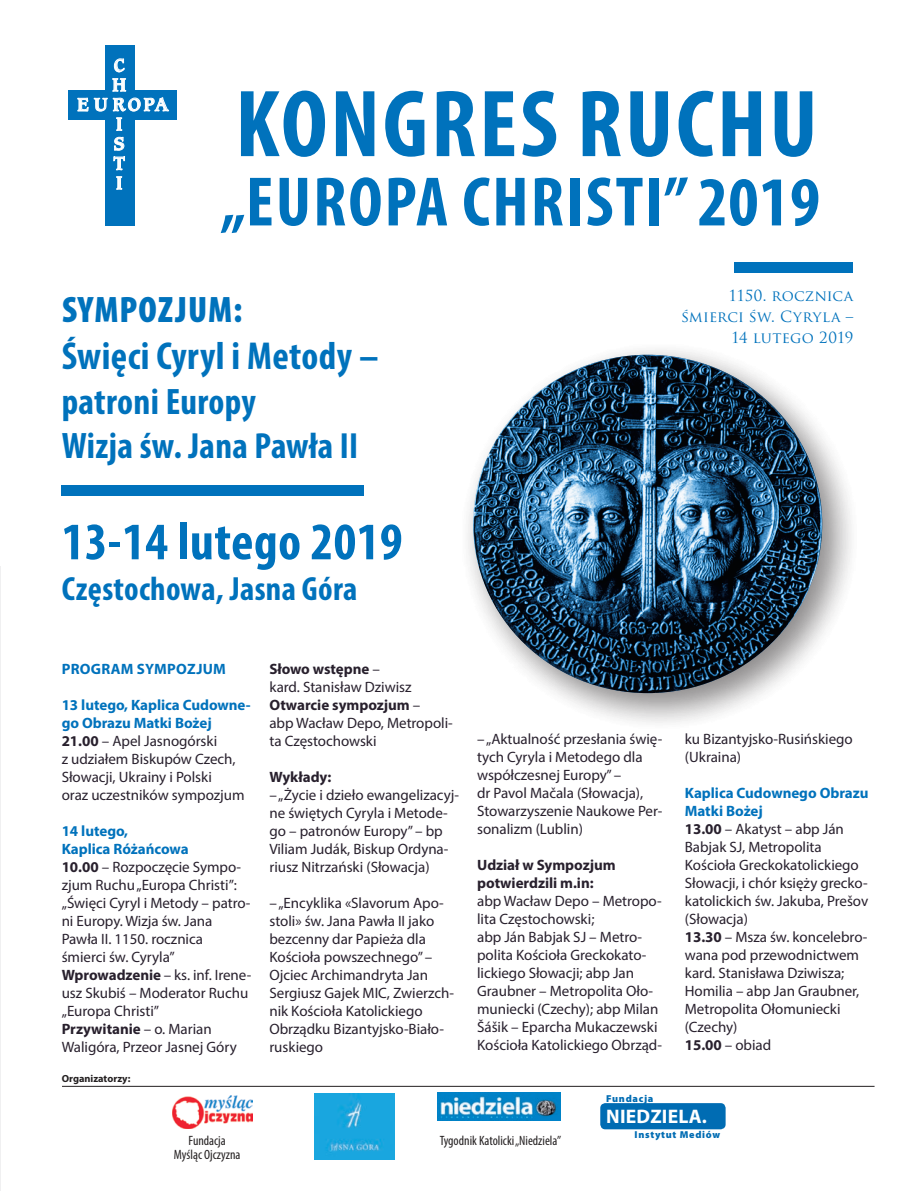
<style>
.page{position:relative;width:915px;height:1191px;background:#fff}
.page>*{position:absolute;margin:0;border:0;box-sizing:border-box;transform-origin:0 0}
.t1{font:700 condensed 96.15px "Myriad Pro";letter-spacing:.03em;color:#0072bc}
.t2{font:700 condensed 70.5px "Myriad Pro";letter-spacing:.03em;color:#0072bc}
.t3{font:700 condensed 52.95px "Myriad Pro";letter-spacing:.01em;color:#0072bc}
.t4{font:700 condensed 39.15px "Myriad Pro";letter-spacing:.01em;color:#0072bc}
.t5{font:700 condensed 36.9px "Myriad Pro";letter-spacing:.01em;color:#0072bc}
.t6{font:900 condensed 36.9px "Myriad Pro";letter-spacing:.03em;color:#0072bc}
.t7{font:700 condensed 36.6px "Myriad Pro";letter-spacing:.01em;color:#0072bc}
.t8{font:700 condensed 33.6px "Myriad Pro";letter-spacing:.01em;color:#0072bc}
.t9{font:700 19.65px "Myriad Pro";letter-spacing:.01em;color:#fff}
.t10{font:19.2px/19.6px "Caxton Bk AT Bold";letter-spacing:.13em;color:#fff}
.t11{font:15px/18px "Myriad Pro";letter-spacing:-.005em;color:#28202d}
.t12{font:15px/21px "Trajan Pro";letter-spacing:.01em;color:#0072bc;text-align:right}
.t13{font:700 15px/18px "Myriad Pro";letter-spacing:-.005em;color:#28202d}
.t14{font:700 15px "Myriad Pro";letter-spacing:.015em;color:#0072bc}
.t15{font:condensed 13.5px "Myriad Pro";color:#231f20}
.t16{font:700 10.35px "Myriad Pro";color:#231f20}
.t17{font:900 10.05px "Myriad Pro";letter-spacing:.07em;color:#006cb3}
.s1{font-size:36.9px}
.s2{font-weight:700;color:#0072bc}
.s3{font-weight:700}
.s4{font-weight:400;color:#fff}
</style>
<div class="page">
<hr style="left:0;top:567px;width:1px;height:624px;background:#f0f0f1">
<div style="left:62px;top:485px;width:302px;height:10px;background:#0072bc"></div>
<div style="left:734px;top:263px;width:119px;height:10px;background:#0072bc"></div>
<div style="left:105px;top:45px;width:29px;height:180px;background:#0072bc"></div>
<div style="left:69px;top:90px;width:108px;height:29px;background:#0072bc"></div>
<svg style="left:77px;top:58px;width:92px;height:135px"></svg>
<div style="left:457px;top:338px;width:405px;height:395px;background:#231f20;opacity:.38"></div>
<svg style="left:473px;top:355px;width:349px;height:338px;background:#254966"></svg>
<div style="left:600px;top:1103px;width:125px;height:26px;background:#006cb3;border-radius:5px"></div>
<img style="left:437px;top:1093px;width:123px;height:27px">
<img style="left:314px;top:1093px;width:80px;height:66px">
<img style="left:172px;top:1095px;width:80px;height:33px">
<hr style="left:62px;top:1086px;width:812px;height:1px;background:#231f20">
<p class="t10" style="left:112px;top:55px;width:16px">C<br>H</p>
<p class="t10" style="left:113px;top:114px;width:13px">I<br>S<br>T<br>I</p>
<p class="t10" style="left:77px;top:95px;width:93px">EUROPA</p>
<h1 class="t1" style="left:235px;top:64px;width:583px">KONGRES RUCHU</h1>
<h2 class="t2" style="left:220px;top:158px;width:600px">„EUROPA CHRISTI” 2019</h2>
<h3 class="t6" style="left:62px;top:286px;width:182px">SYMPOZJUM:</h3>
<h3 class="t4" style="left:62px;top:332px;width:318px">Święci Cyryl i Metody –</h3>
<h3 class="t5" style="left:62px;top:378px;width:196px">patroni Europy</h3>
<h3 class="t7" style="left:62px;top:423px;width:298px"><span class="s1">Wizja</span> św. Jana Pawła II</h3>
<p class="t12" style="left:681px;top:284px;width:173px">1150. ROCZNICA<br>ŚMIERCI ŚW. CYRYLA –<br>14 LUTEGO 2019</p>
<h3 class="t3" style="left:62px;top:508px;width:342px">13-14 lutego 2019</h3>
<h3 class="t8" style="left:62px;top:567px;width:297px">Częstochowa, Jasna Góra</h3>
<p class="t14" style="left:62px;top:659px;width:165px">PROGRAM SYMPOZJUM</p>
<p class="t11" style="left:62px;top:695px;width:190px"><span class="s2">13 lutego, Kaplica Cudowne&shy;go Obrazu Matki Bożej<br></span><span class="s3">21.00</span> – Apel Jasnogórski<br>z udziałem Biskupów Czech,<br>Słowacji, Ukrainy i Polski<br>oraz uczestników sympozjum</p>
<p class="t11" style="left:62px;top:821px;width:191px"><span class="s2">14 lutego,<br>Kaplica Różańcowa<br></span><span class="s3">10.00</span> – Rozpoczęcie Sympo&shy;zjum Ruchu „Europa Christi”: „Święci Cyryl i Metody – patro&shy;ni Europy. Wizja św. Jana<br>Pawła II. 1150. rocznica<br>śmierci św. Cyryla”<br><span class="s3">Wprowadzenie</span> – ks. inf. Irene&shy;usz Skubiś – Moderator Ruchu „Europa Christi”<br><span class="s3">Przywitanie</span> – o. Marian<br>Waligóra, Przeor Jasnej Góry</p>
<p class="t16" style="left:62px;top:1071px;width:70px">Organizatorzy:</p>
<p class="t11" style="left:269px;top:659px;width:185px"><span class="s3">Słowo wstępne</span> –<br>kard. Stanisław Dziwisz<br><span class="s3">Otwarcie sympozjum</span> –<br>abp Wacław Depo, Metropoli&shy;ta Częstochowski</p>
<p class="t13" style="left:269px;top:767px;width:63px">Wykłady:</p>
<p class="t11" style="left:269px;top:785px;width:191px">– „Życie i dzieło ewangelizacyj&shy;ne świętych Cyryla i Metode&shy;go – patronów Europy” – bp<br>Viliam Judák, Biskup Ordyna&shy;riusz Nitrzański (Słowacja)</p>
<p class="t11" style="left:269px;top:893px;width:186px">– „Encyklika «Slavorum Apo&shy;stoli» św. Jana Pawła II jako bezcenny dar Papieża dla<br>Kościoła powszechnego” –<br>Ojciec Archimandryta Jan<br>Sergiusz Gajek MIC, Zwierzch&shy;nik Kościoła Katolickiego<br>Obrządku Bizantyjsko-Biało&shy;ruskiego</p>
<p class="t11" style="left:477px;top:729px;width:187px">– „Aktualność przesłania świę&shy;tych Cyryla i Metodego dla współczesnej Europy” –<br>dr Pavol Mačala (Słowacja),<br>Stowarzyszenie Naukowe Per&shy;sonalizm (Lublin)</p>
<p class="t13" style="left:477px;top:855px;width:140px">Udział w Sympozjum potwierdzili m.in:</p>
<p class="t11" style="left:477px;top:891px;width:186px">abp Wacław Depo – Metropo&shy;lita Częstochowski;<br>abp Ján Babjak SJ – Metro&shy;polita Kościoła Greckokato&shy;lickiego Słowacji; abp Jan<br>Graubner – Metropolita Oło&shy;muniecki (Czechy); abp Milan<br>Šášik – Eparcha Mukaczewski<br>Kościoła Katolickiego Obrząd-</p>
<p class="t11" style="left:684px;top:730px;width:169px">ku Bizantyjsko-Rusińskiego (Ukraina)</p>
<p class="t11" style="left:684px;top:784px;width:185px"><span class="s2">Kaplica Cudownego Obrazu<br>Matki Bożej<br></span><span class="s3">13.00</span> – Akatyst – abp Ján<br>Babjak SJ, Metropolita<br>Kościoła Greckokatolickiego<br>Słowacji, i chór księży grecko&shy;katolickich św. Jakuba, Prešov (Słowacja)<br><span class="s3">13.30</span> – Msza św. koncelebro&shy;wana pod przewodnictwem kard. Stanisława Dziwisza;<br>Homilia – abp Jan Graubner,<br>Metropolita Ołomuniecki (Czechy)<br><span class="s3">15.00</span> – obiad</p>
<p class="t15" style="left:188px;top:1132px;width:39px">Fundacja</p>
<p class="t15" style="left:439px;top:1132px;width:123px">Tygodnik Katolicki „Niedziela”</p>
<p class="t15" style="left:174px;top:1146px;width:68px">Myśląc Ojczyzna</p>
<p class="t17" style="left:606px;top:1091px;width:51px">Fundacja<span class="s4">.</span></p>
<p class="t17" style="left:634px;top:1128px;width:87px">Instytut Mediów</p>
<h3 class="t9" style="left:606px;top:1103px;width:102px">NIEDZIELA.</h3>
</div>
